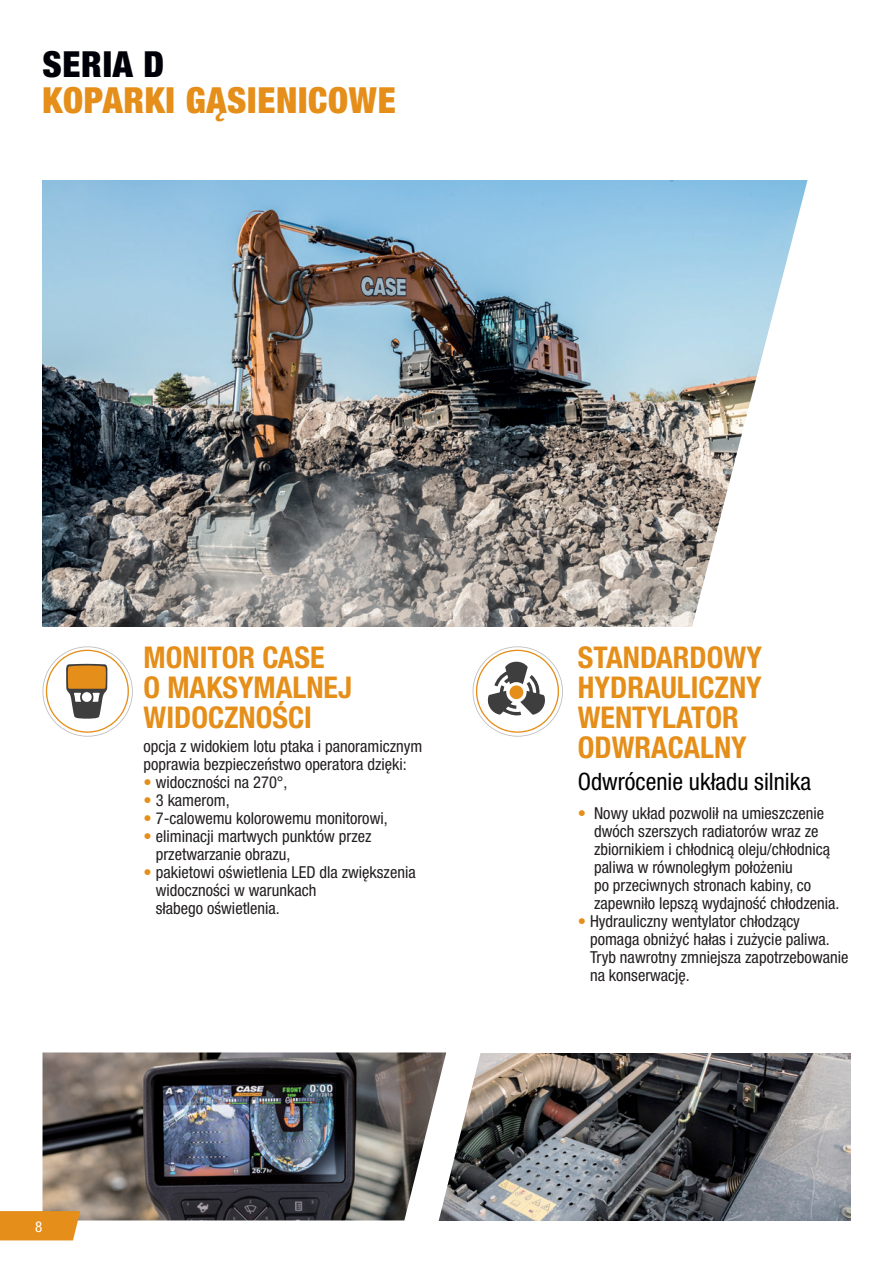
<style>
.page{position:relative;width:893px;height:1263px;background:#fff}
.page>*{position:absolute;margin:0;border:0;box-sizing:border-box;transform-origin:0 0}
.t1{font:900 condensed 36px "Helvetica Neue LT Pro";letter-spacing:.02em;color:#e58e19}
.t2{font:900 condensed 36px "Helvetica Neue LT Pro";letter-spacing:.02em;color:#000108}
.t3{font:700 condensed 30px/30px "Helvetica Neue LT Pro";color:#e58e19}
.t4{font:condensed 24px "Helvetica Neue LT Pro";color:#000}
.t5{font:condensed 16.5px/18px "Helvetica Neue LT Pro";color:#231f20}
.t6{font:condensed 15px "Helvetica Neue LT Pro";color:#fff}
.s1{color:#e58e19}
</style>
<div class="page">
<img style="left:43px;top:180px;width:643px;height:447px">
<img style="left:483px;top:1053px;width:367px;height:168px">
<svg style="left:686px;top:180px;width:122px;height:447px"></svg>
<img style="left:43px;top:1052px;width:359px;height:168px">
<svg style="left:402px;top:1052px;width:81px;height:169px"></svg>
<svg style="left:0;top:1211px;width:80px;height:29px;background:#e59222"></svg>
<svg style="left:43px;top:646px;width:90px;height:91px"></svg>
<svg style="left:473px;top:646px;width:90px;height:91px"></svg>
<div style="left:509px;top:685px;width:14px;height:14px;background:#e58e19;border-radius:50%"></div>
<h1 class="t2" style="left:43px;top:42px;width:123px">SERIA D</h1>
<h1 class="t1" style="left:43px;top:78px;width:355px">KOPARKI GĄSIENICOWE</h1>
<h2 class="t3" style="left:144px;top:642px;width:210px">MONITOR CASE<br>O MAKSYMALNEJ<br>WIDOCZNOŚCI</h2>
<p class="t5" style="left:144px;top:737px;width:280px">opcja z widokiem lotu ptaka i panoramicznym poprawia bezpieczeństwo operatora dzięki:</p>
<p class="t5" style="left:144px;top:773px;width:145px"><span class="s1">•</span> widoczności na 270°,</p>
<p class="t5" style="left:144px;top:791px;width:88px"><span class="s1">•</span> 3 kamerom,</p>
<p class="t5" style="left:144px;top:809px;width:246px"><span class="s1">•</span> 7-calowemu kolorowemu monitorowi,</p>
<p class="t5" style="left:156px;top:827px;width:217px;text-indent:-12px"><span class="s1">•</span> eliminacji martwych punktów przez przetwarzanie obrazu,</p>
<p class="t5" style="left:156px;top:863px;width:261px;text-indent:-12px"><span class="s1">•</span> pakietowi oświetlenia LED dla zwiększenia widoczności w warunkach<br>słabego oświetlenia.</p>
<p class="t6" style="left:35px;top:1218px;width:9px">8</p>
<h2 class="t3" style="left:578px;top:642px;width:186px">STANDARDOWY<br>HYDRAULICZNY<br>WENTYLATOR<br>ODWRACALNY</h2>
<h3 class="t4" style="left:578px;top:768px;width:235px">Odwrócenie układu silnika</h3>
<p class="t5" style="left:594px;top:804px;width:247px;text-indent:-16px"><span class="s1">•</span> Nowy układ pozwolił na umieszczenie dwóch szerszych radiatorów wraz ze zbiornikiem i chłodnicą oleju/chłodnicą paliwa w równoległym położeniu<br>po przeciwnych stronach kabiny, co zapewniło lepszą wydajność chłodzenia.</p>
<p class="t5" style="left:590px;top:912px;width:260px;text-indent:-12px"><span class="s1">•</span> Hydrauliczny wentylator chłodzący pomaga obniżyć hałas i zużycie paliwa.<br>Tryb nawrotny zmniejsza zapotrzebowanie na konserwację.</p>
</div>
